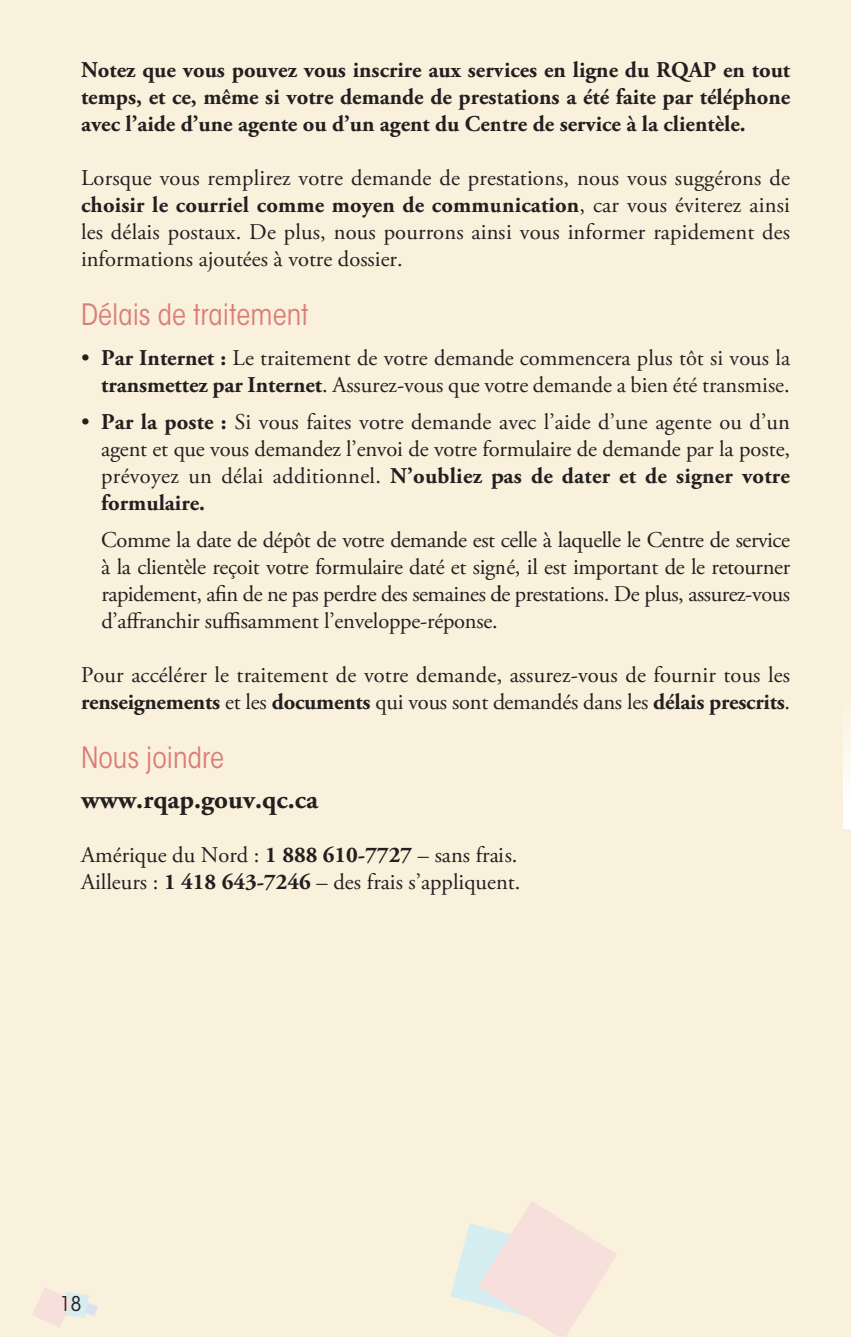
<style>
.page{position:relative;width:851px;height:1337px;background:#fff}
.page>*{position:absolute;margin:0;border:0;box-sizing:border-box;transform-origin:0 0}
.t1{font:condensed 29.25px "ITC Avant Garde Std";color:#db7d77}
.t2{font:700 27px "Adobe Garamond Pro";color:#231f20}
.t3{font:22.5px/27px "Adobe Garamond Pro";color:#231f20;text-align:justify}
.t4{font:700 22.5px/27px "Adobe Garamond Pro";color:#231f20;text-align:justify}
.t5{font:condensed 20.25px "ITC Avant Garde Std";color:#231f20}
.s1{font-weight:700}
</style>
<div class="page">
<div style="left:0;top:0;width:850px;height:1336px;background:#f9f1db"></div>
<svg style="left:32px;top:1287px;width:66px;height:40px"></svg>
<svg style="left:842px;top:688px;width:8px;height:140px"></svg>
<svg style="left:450px;top:1201px;width:167px;height:135px"></svg>
<p class="t4" style="left:81px;top:57px;width:580px">Notez que vous pouvez vous inscrire aux services en ligne du RQAP</p>
<p class="t4" style="left:81px;top:57px;width:710px;text-indent:642px">en tout temps, et ce, même si votre demande de prestations a été faite par téléphone avec l’aide d’une agente ou d’un agent du Centre de service à la clientèle.</p>
<p class="t3" style="left:81px;top:165px;width:710px">Lorsque vous remplirez votre demande de prestations, nous vous suggérons de <span class="s1">choisir le courriel comme moyen de communication</span>, car vous éviterez ainsi les délais postaux. De plus, nous pourrons ainsi vous informer rapidement des informations ajoutées à votre dossier.</p>
<h1 class="t1" style="left:81px;top:296px;width:229px">Délais de traitement</h1>
<p class="t3" style="left:81px;top:345px;width:710px;text-align:right">• <span class="s1">Par Internet :</span> Le traitement de votre demande commencera plus tôt si vous la <span class="s1">transmettez par Internet</span>. Assurez-vous que votre demande a bien été transmise.</p>
<p class="t3" style="left:101px;top:409px;width:690px;text-indent:-20px">• <span class="s1">Par la poste :</span> Si vous faites votre demande avec l’aide d’une agente ou d’un agent et que vous demandez l’envoi de votre formulaire de demande par la poste, prévoyez un délai additionnel. <span class="s1">N’oubliez pas de dater et de signer votre formulaire.</span></p>
<p class="t3" style="left:101px;top:527px;width:690px">Comme la date de dépôt de votre demande est celle à laquelle le Centre de service à la clientèle reçoit votre formulaire daté et signé, il est important de le retourner rapidement, afin de ne pas perdre des semaines de prestations. De plus, assurez-vous d’affranchir suffisamment l’enveloppe-réponse.</p>
<p class="t3" style="left:81px;top:662px;width:710px">Pour accélérer le traitement de votre demande, assurez-vous de fournir tous les <span class="s1">renseignements</span> et les <span class="s1">documents</span> qui vous sont demandés dans les <span class="s1">délais prescrits</span>.</p>
<h1 class="t1" style="left:81px;top:739px;width:145px">Nous joindre</h1>
<p class="t2" style="left:81px;top:784px;width:239px">www.rqap.gouv.qc.ca</p>
<p class="t3" style="left:81px;top:842px;width:441px">Amérique du Nord : <span class="s1">1 888 610-7727</span> – sans frais.<br>Ailleurs : <span class="s1">1 418 643-7246</span> – des frais s’appliquent.</p>
<p class="t5" style="left:60px;top:1291px;width:23px">18</p>
</div>
